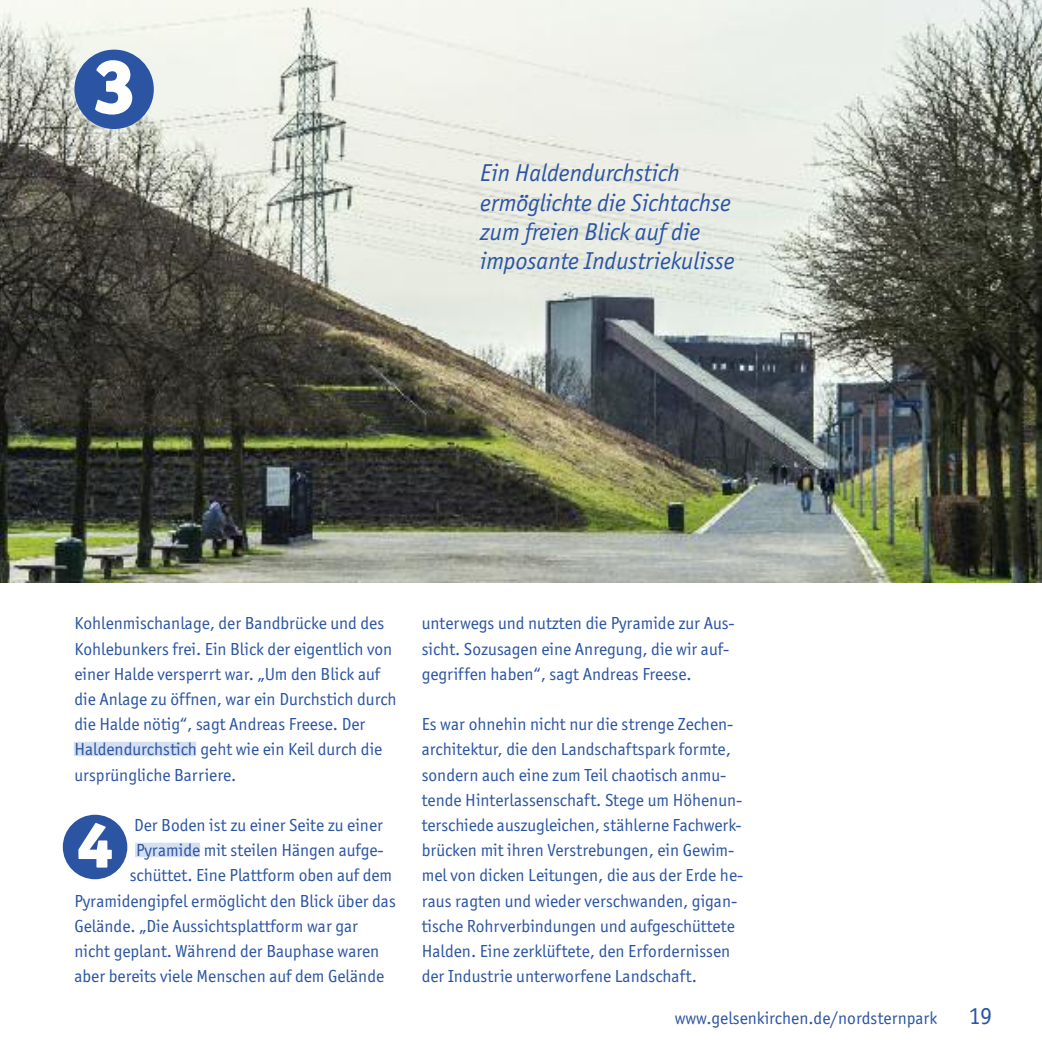
<style>
.page{position:relative;width:1042px;height:1042px;background:#fff}
.page>*{position:absolute;margin:0;border:0;box-sizing:border-box;transform-origin:0 0}
.t1{font:italic 24.5px/29.4px "Officina Sans ITC Std";color:#2b54a2}
.t2{font:24.5px "Officina Sans ITC Std";color:#2b54a2}
.t3{font:17.5px/25.2px "Officina Sans ITC Std";color:#2b54a2}
.s1{font-family:"Calibri";font-weight:700}
</style>
<div class="page">
<div style="left:74px;top:742px;width:122px;height:14px;background:#d4dff1"></div>
<div style="left:135px;top:842px;width:65px;height:15px;background:#d4dff1"></div>
<img style="left:0;top:0;width:1042px;height:582px">
<div style="left:74px;top:50px;width:80px;height:79px;background:#2b54a2;border-radius:50%"></div>
<svg style="left:95px;top:60px;width:37px;height:55px"></svg>
<div style="left:63px;top:815px;width:64px;height:64px;background:#2b54a2;border-radius:50%"></div>
<svg style="left:78px;top:823px;width:34px;height:44px"></svg>
<h1 class="t1" style="left:480px;top:160px;width:256px">Ein Haldendurchstich ermo<span class="s1">̈</span>glichte die Sichtachse zum freien Blick auf die imposante Industriekulisse</h1>
<p class="t3" style="left:74px;top:612px;width:324px">Kohlenmischanlage, der Bandbrücke und des Kohlebunkers frei. Ein Blick der eigentlich von einer Halde versperrt war. „Um den Blick auf die Anlage zu öffnen, war ein Durchstich durch die Halde nötig“, sagt Andreas Freese. Der Haldendurchstich geht wie ein Keil durch die ursprüngliche Barriere.</p>
<p class="t3" style="left:134px;top:814px;width:250px">Der Boden ist zu einer Seite zu einer</p>
<p class="t3" style="left:136px;top:839px;width:249px">Pyramide mit steilen Hängen aufge-</p>
<p class="t3" style="left:130px;top:864px;width:264px">schüttet. Eine Plattform oben auf dem</p>
<p class="t3" style="left:74px;top:890px;width:323px">Pyramidengipfel ermöglicht den Blick über das</p>
<p class="t3" style="left:74px;top:915px;width:285px">Gelände. „Die Aussichtsplattform war gar</p>
<p class="t3" style="left:74px;top:940px;width:306px">nicht geplant. Während der Bauphase waren</p>
<p class="t3" style="left:74px;top:965px;width:311px">aber bereits viele Menschen auf dem Gelände</p>
<p class="t3" style="left:422px;top:612px;width:314px">unterwegs und nutzten die Pyramide zur Aus&shy;sicht. Sozusagen eine Anregung, die wir auf&shy;gegriffen haben“, sagt Andreas Freese.</p>
<p class="t3" style="left:422px;top:713px;width:323px">Es war ohnehin nicht nur die strenge Zechen&shy;architektur, die den Landschaftspark formte, sondern auch eine zum Teil chaotisch anmu&shy;tende Hinterlassenschaft. Stege um Höhenun&shy;terschiede auszugleichen, stählerne Fachwerk&shy;brücken mit ihren Verstrebungen, ein Gewim&shy;mel von dicken Leitungen, die aus der Erde he&shy;raus ragten und wieder verschwanden, gigan&shy;tische Rohrverbindungen und aufgeschüttete Halden. Eine zerklüftete, den Erfordernissen der Industrie unterworfene Landschaft.</p>
<p class="t3" style="left:675px;top:1007px;width:264px">www.gelsenkirchen.de/nordsternpark</p>
<h1 class="t2" style="left:968px;top:1007px;width:25px">19</h1>
</div>
